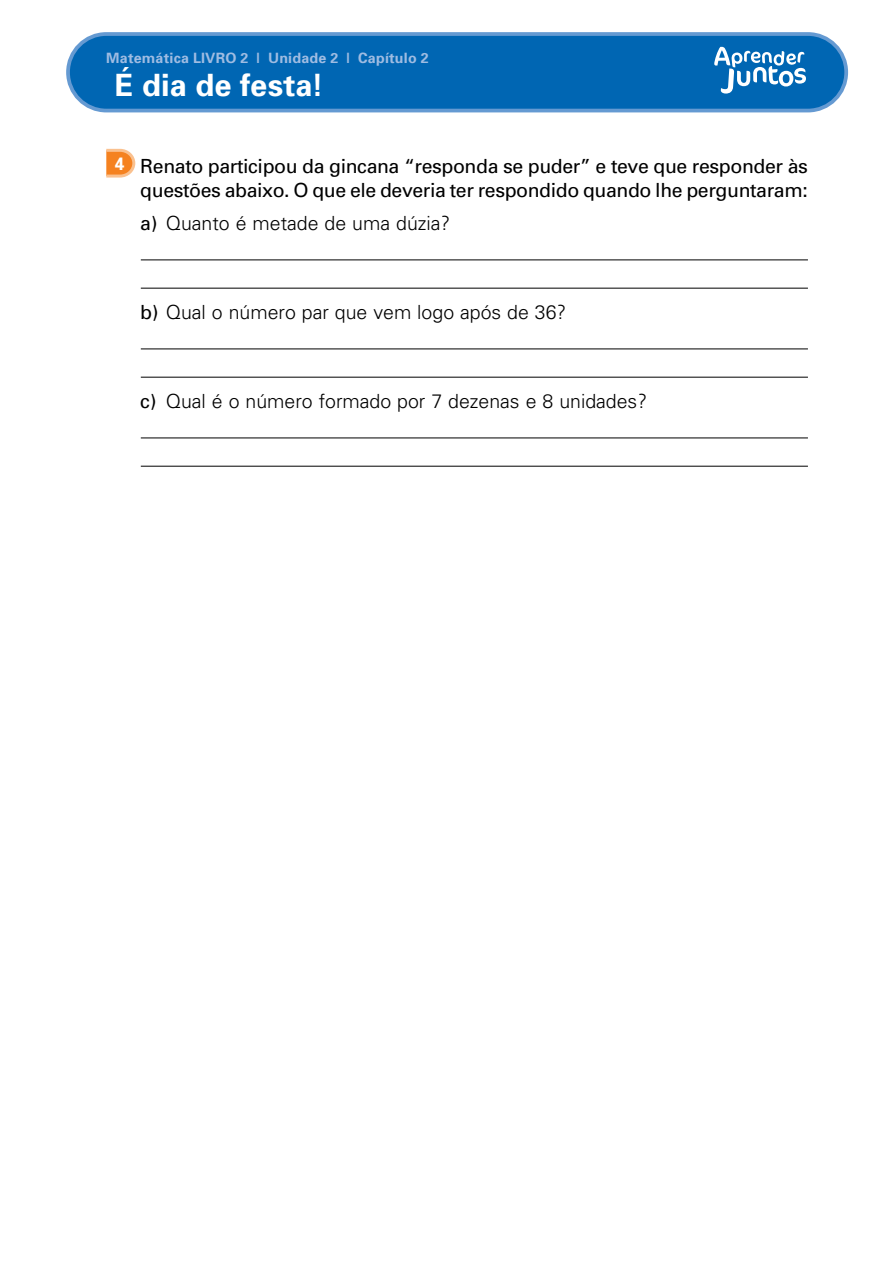
<style>
.page{position:relative;width:893px;height:1263px;background:#fff}
.page>*{position:absolute;margin:0;border:0;box-sizing:border-box;transform-origin:0 0}
.t1{font:700 30.75px "Univers";letter-spacing:.01em;color:#fff}
.t2{font:19.5px/24px "Univers";letter-spacing:-.02em;color:#000;text-align:right}
.t3{font:300 19.5px "Univers";color:#000}
.t4{font:700 14.25px "Univers";letter-spacing:.015em;color:#9fbce2}
.s1{font-weight:400}
</style>
<div class="page">
<div style="left:68px;top:34px;width:778px;height:77px;background:#0066b3;border-radius:38px"></div>
<div style="left:66px;top:32px;width:782px;height:80px;border:4px solid #659ad2;border-radius:38px"></div>
<svg style="left:714px;top:47px;width:92px;height:47px"></svg>
<hr style="left:141px;top:259px;width:667px;height:1px;background:#000">
<hr style="left:141px;top:288px;width:667px;height:1px;background:#000">
<hr style="left:141px;top:348px;width:667px;height:1px;background:#000">
<hr style="left:141px;top:377px;width:667px;height:1px;background:#000">
<hr style="left:141px;top:438px;width:667px;height:1px;background:#000">
<hr style="left:141px;top:466px;width:667px;height:1px;background:#000">
<svg style="left:106px;top:149px;width:29px;height:29px"></svg>
<p class="t4" style="left:106px;top:48px;width:324px">Matemática LIVRO 2 | Unidade 2 | Capítulo 2</p>
<h1 class="t1" style="left:115px;top:65px;width:210px">É dia de festa!</h1>
<p class="t2" style="left:114px;top:154px;width:695px"><sup>4</sup> Renato participou da gincana “responda se puder” e teve que responder às questões abaixo. O que ele deveria ter respondido quando lhe perguntaram:</p>
<p class="t3" style="left:140px;top:211px;width:312px"><span class="s1">a)</span> Quanto é metade de uma dúzia?</p>
<p class="t3" style="left:140px;top:300px;width:428px"><span class="s1">b)</span> Qual o número par que vem logo após de 36?</p>
<p class="t3" style="left:140px;top:389px;width:508px"><span class="s1">c)</span> Qual é o número formado por 7 dezenas e 8 unidades?</p>
</div>
